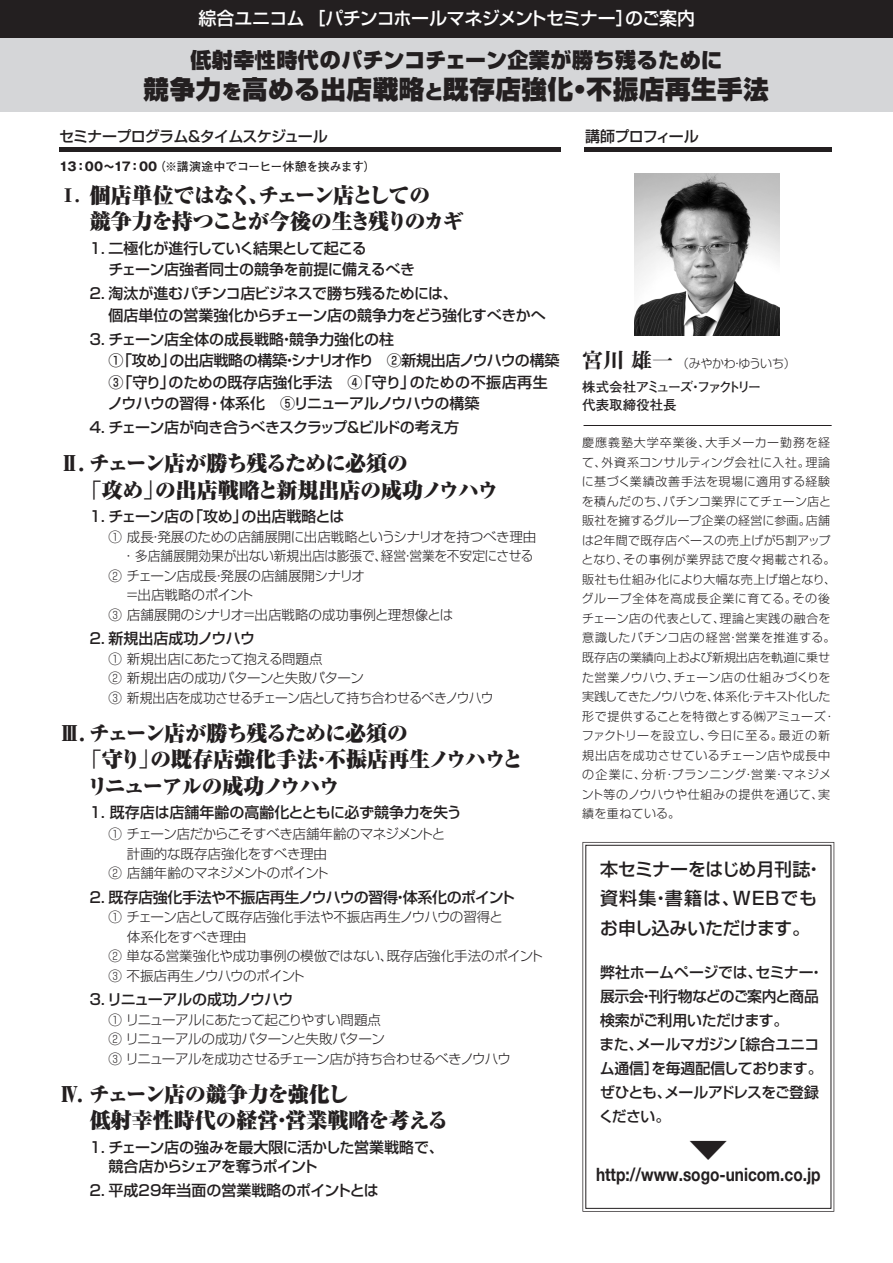
<style>
.page{position:relative;width:893px;height:1263px;background:#fff}
.page>*{position:absolute;margin:0;border:0;box-sizing:border-box;transform-origin:0 0}
.t1{font:500 31.05px "Shin Go Pro";color:#231f20;scale:1.3 1}
.t2{font:900 25.5px "Shin Go Pro";letter-spacing:.025em;color:#231f20}
.t3{font:900 21px/26.4px "Ryumin Pro";letter-spacing:-.045em;color:#231f20}
.t4{font:900 21px/26.4px "Ryumin Pro";color:#231f20}
.t5{font:900 21px "Shin Go Pro";letter-spacing:.025em;color:#231f20}
.t6{font:900 21px "Ryumin Pro";letter-spacing:-.075em;color:#231f20}
.t7{font:700 18.3px "Helvetica Neue";color:#231f20;scale:.84 1}
.t8{font:500 18px/29.5px "Shin Go Pro";letter-spacing:-.005em;color:#231f20}
.t9{font:500 18px "Shin Go Pro";letter-spacing:-.05em;color:#fff}
.t10{font:500 15px/24px "Shin Go Pro";letter-spacing:-.02em;color:#231f20}
.t11{font:500 15px "Shin Go Pro";color:#231f20}
.t12{font:500 15px "Shin Go Pro";letter-spacing:-.045em;color:#231f20}
.t13{font:500 15px "Shin Go Pro";letter-spacing:-.05em;color:#231f20}
.t14{font:300 13.5px/19.5px "Shin Go Pro";letter-spacing:-.025em;color:#231f20}
.t15{font:300 13.5px "Shin Go Pro";color:#231f20}
.t16{font:300 13.5px "Shin Go Pro";letter-spacing:-.055em;color:#231f20}
.t17{font:700 13.5px/18px "Futo Go B101 Pro";letter-spacing:-.04em;color:#231f20}
.t18{font:300 13.5px "Shin Go Pro";letter-spacing:-.005em;color:#231f20}
.t19{font:300 12px/19.5px "Shin Go Pro";letter-spacing:.025em;color:#231f20}
.t20{font:700 12px "Futo Go B101 Pro";letter-spacing:-.025em;color:#231f20}
.t21{font:300 12px "Shin Go Pro";letter-spacing:-.035em;color:#231f20}
.s1{font-size:19.5px}
.s2{font-family:"Gothic MB101 Pro"}
.s3{font-size:18px}
.s4{font-family:"Midashi Min Pro MA31";font-weight:400;font-size:21px}
</style>
<div class="page">
<div style="left:0;top:0;width:893px;height:38px;background:#231f20"></div>
<div style="left:0;top:38px;width:893px;height:73px;background:#d5d6d8"></div>
<hr style="left:59px;top:147px;width:502px;height:4px;background:#231f20">
<hr style="left:584px;top:147px;width:248px;height:4px;background:#231f20">
<hr style="left:584px;top:425px;width:248px;height:1px;background:#231f20">
<div style="left:583px;top:842px;width:250px;height:369px;background:#fff;border:4px solid #fff"></div>
<img style="left:635px;top:173px;width:145px;height:162px">
<p class="t9" style="left:198px;top:3px;width:498px">綜合ユニコム ［パチンコホールマネジメントセミナー］のご案内</p>
<h3 class="t5" style="left:190px;top:43px;width:533px">低射幸性時代のパチンコチェーン企業が勝ち残るために</h3>
<h2 class="t2" style="left:144px;top:69px;width:627px">競争力<span class="s1">を</span>高める出店戦略<span class="s1">と</span>既存店強化・不振店再生手法</h2>
<p class="t13" style="left:59px;top:124px;width:270px">セミナープログラム＆タイムスケジュール</p>
<p class="t20" style="left:59px;top:157px;width:318px"><span class="s2">13：00～17：00</span>（※講演途中でコーヒー休憩を挟みます）</p>
<h3 class="t3" style="left:90px;top:180px;width:376px;text-indent:-31px"><span class="s3">Ⅰ.</span> 個店単位ではなく、チェーン店としての<br>競争力を持つことが今後の生き残りのカギ</h3>
<p class="t10" style="left:108px;top:235px;width:308px;line-height:21.3px;text-indent:-20px">１．二極化が進行していく結果として起こる<br>チェーン店強者同士の競争を前提に備えるべき</p>
<p class="t10" style="left:109px;top:281px;width:438px;line-height:21.3px;text-indent:-21px">２．淘汰が進むパチンコ店ビジネスで勝ち残るためには、<br>個店単位の営業強化からチェーン店の競争力をどう強化すべきかへ</p>
<p class="t10" style="left:108px;top:327px;width:453px;line-height:21.3px;text-indent:-20px">３．チェーン店全体の成長戦略・競争力強化の柱<br>①「攻め」の出店戦略の構築・シナリオ作り　②新規出店ノウハウの構築③「守り」のための既存店強化手法　④「守り」のための不振店再生ノウハウの習得・体系化　⑤リニューアルノウハウの構築</p>
<p class="t10" style="left:88px;top:414px;width:373px">４．チェーン店が向き合うべきスクラップ＆ビルドの考え方</p>
<h3 class="t3" style="left:81px;top:449px;width:419px;text-indent:-22px">Ⅱ．チェーン店が勝ち残るために必須の<br>「攻め」の出店戦略と新規出店の成功ノウハウ</h3>
<p class="t10" style="left:88px;top:503px;width:258px">１．チェーン店の「攻め」の出店戦略とは</p>
<p class="t14" style="left:109px;top:525px;width:429px">① 成長・発展のための店舗展開に出店戦略というシナリオを持つべき理由</p>
<p class="t15" style="left:122px;top:545px;width:413px">・多店舗展開効果が出ない新規出店は膨張で、経営・営業を不安定にさせる</p>
<p class="t14" style="left:109px;top:564px;width:258px">② チェーン店成長・発展の店舗展開シナリオ</p>
<p class="t14" style="left:125px;top:584px;width:130px">＝出店戦略のポイント</p>
<p class="t15" style="left:109px;top:603px;width:346px">③ 店舗展開のシナリオ＝出店戦略の成功事例と理想像とは</p>
<p class="t11" style="left:88px;top:626px;width:169px">２．新規出店成功ノウハウ</p>
<p class="t14" style="left:109px;top:647px;width:387px">① 新規出店にあたって抱える問題点<br>② 新規出店の成功パターンと失敗パターン<br>③ 新規出店を成功させるチェーン店として持ち合わせるべきノウハウ</p>
<h3 class="t3" style="left:59px;top:718px;width:351px">Ⅲ．チェーン店が勝ち残るために必須の</h3>
<h3 class="t4" style="left:81px;top:744px;width:444px">「守り」の既存店強化手法・不振店再生ノウハウと</h3>
<h3 class="t6" style="left:87px;top:769px;width:254px">リニューアルの成功ノウハウ</h3>
<p class="t10" style="left:88px;top:798px;width:376px">１．既存店は店舗年齢の高齢化とともに必ず競争力を失う</p>
<p class="t14" style="left:109px;top:822px;width:338px">① チェーン店だからこそすべき店舗年齢のマネジメントと</p>
<p class="t18" style="left:127px;top:842px;width:202px">計画的な既存店強化をすべき理由</p>
<p class="t16" style="left:109px;top:862px;width:222px">② 店舗年齢のマネジメントのポイント</p>
<p class="t10" style="left:88px;top:883px;width:429px">２．既存店強化手法や不振店再生ノウハウの習得・体系化のポイント</p>
<p class="t14" style="left:109px;top:906px;width:396px">① チェーン店として既存店強化手法や不振店再生ノウハウの習得と</p>
<p class="t14" style="left:127px;top:925px;width:121px">体系化をすべき理由</p>
<p class="t15" style="left:109px;top:945px;width:436px">② 単なる営業強化や成功事例の模倣ではない、既存店強化手法のポイント</p>
<p class="t16" style="left:109px;top:964px;width:198px">③ 不振店再生ノウハウのポイント</p>
<p class="t12" style="left:88px;top:987px;width:207px">３．リニューアルの成功ノウハウ</p>
<p class="t14" style="left:109px;top:1008px;width:404px">① リニューアルにあたって起こりやすい問題点<br>② リニューアルの成功パターンと失敗パターン<br>③ リニューアルを成功させるチェーン店が持ち合わせるべきノウハウ</p>
<h3 class="t4" style="left:90px;top:1079px;width:360px;text-indent:-31px">Ⅳ．チェーン店の競争力を強化し<br>低射幸性時代の経営・営業戦略を考える</h3>
<p class="t10" style="left:109px;top:1135px;width:337px;line-height:19.2px;text-indent:-21px">１．チェーン店の強みを最大限に活かした営業戦略で、競合店からシェアを奪うポイント</p>
<p class="t11" style="left:88px;top:1178px;width:292px">２．平成29年当面の営業戦略のポイントとは</p>
<p class="t12" style="left:585px;top:124px;width:115px">講師プロフィール</p>
<p class="t21" style="left:582px;top:353px;width:215px"><span class="s4">宮川 雄一</span>（みやかわ・ゆういち）</p>
<p class="t17" style="left:582px;top:376px;width:181px">株式会社アミューズ・ファクトリー代表取締役社長</p>
<p class="t19" style="left:581px;top:432px;width:256px">慶應義塾大学卒業後、大手メーカー勤務を経て、外資系コンサルティング会社に入社。理論に基づく業績改善手法を現場に適用する経験を積んだのち、パチンコ業界にてチェーン店と販社を擁するグループ企業の経営に参画。店舗は２年間で既存店ベースの売上げが５割アップとなり、その事例が業界誌で度々掲載される。販社も仕組み化により大幅な売上げ増となり、グループ全体を高成長企業に育てる。その後チェーン店の代表として、理論と実践の融合を意識したパチンコ店の経営・営業を推進する。既存店の業績向上および新規出店を軌道に乗せた営業ノウハウ、チェーン店の仕組みづくりを実践してきたノウハウを、体系化・テキスト化した形で提供することを特徴とする㈱アミューズ・ファクトリーを設立し、今日に至る。最近の新規出店を成功させているチェーン店や成長中の企業に、分析・プランニング・営業・マネジメント等のノウハウや仕組みの提供を通じて、実績を重ねている。</p>
<p class="t8" style="left:600px;top:852px;width:224px">本セミナーをはじめ月刊誌・資料集・書籍は、WEBでもお申し込みいただけます。</p>
<p class="t10" style="left:599px;top:959px;width:226px">弊社ホームページでは、セミナー・展示会・刊行物などのご案内と商品検索がご利用いただけます。<br>また、メールマガジン［綜合ユニコム通信］を毎週配信しております。ぜひとも、メールアドレスをご登録ください。</p>
<h1 class="t1" style="left:688px;top:1123px;width:33px">▼</h1>
<p class="t7" style="left:596px;top:1159px;width:269px">http://www.sogo-unicom.co.jp</p>
</div>
